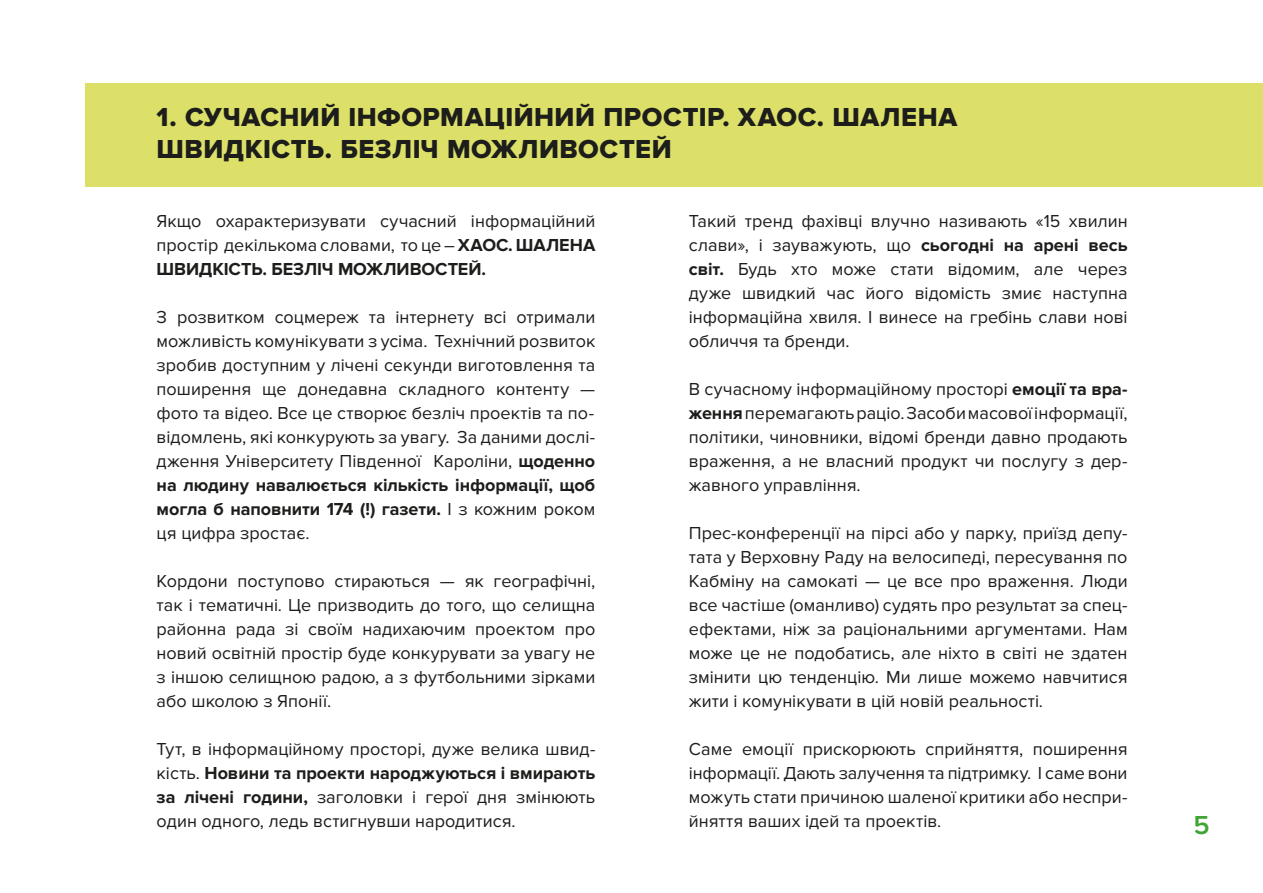
<style>
.page{position:relative;width:1263px;height:893px;background:#fff}
.page>*{position:absolute;margin:0;border:0;box-sizing:border-box;transform-origin:0 0}
.t1{font:27px/32.4px "Proxima Nova Extrabld";letter-spacing:.02em;color:#1d1d1b}
.t2{font:600 27px "Proxima Nova";color:#3fa535}
.t3{font:18px/24px "Proxima Nova";color:#1d1d1b;text-align:justify}
.s1{font-weight:700}
</style>
<div class="page">
<div style="left:86px;top:84px;width:1177px;height:103px;background:#dce069"></div>
<h1 class="t1" style="left:157px;top:101px;width:802px">1. СУЧАСНИЙ ІНФОРМАЦІЙНИЙ ПРОСТІР. ХАОС. ШАЛЕНА<br>ШВИДКІСТЬ. БЕЗЛІЧ МОЖЛИВОСТЕЙ</h1>
<p class="t3" style="left:157px;top:209px;width:440px">Якщо охарактеризувати сучасний інформаційний простір декількома словами, то це – <span class="s1">ХАОС. ШАЛЕНА ШВИДКІСТЬ. БЕЗЛІЧ МОЖЛИВОСТЕЙ.</span></p>
<p class="t3" style="left:157px;top:305px;width:440px">З розвитком соцмереж та інтернету всі отримали можливість комунікувати з усіма. Технічний розвиток зробив доступним у лічені секунди виготовлення та поширення ще донедавна складного контенту — фото та відео. Все це створює безліч проектів та по&shy;відомлень, які конкурують за увагу. За даними дослі&shy;дження Університету Південної Кароліни, <span class="s1">щоденно на людину навалюється кількість інформації, щоб могла б наповнити 174 (!) газети.</span> І з кожним роком ця цифра зростає.</p>
<p class="t3" style="left:157px;top:569px;width:440px">Кордони поступово стираються — як географічні, так і тематичні. Це призводить до того, що селищна районна рада зі своїм надихаючим проектом про новий освітній простір буде конкурувати за увагу не з іншою селищною радою, а з футбольними зірками або школою з Японії.</p>
<p class="t3" style="left:157px;top:737px;width:440px">Тут, в інформаційному просторі, дуже велика швид&shy;кість. <span class="s1">Новини та проекти народжуються і вмирають за лічені години,</span> заголовки і герої дня змінюють один одного, ледь встигнувши народитися.</p>
<p class="t3" style="left:689px;top:209px;width:440px">Такий тренд фахівці влучно називають «15 хвилин слави», і зауважують, що <span class="s1">сьогодні на арені весь світ.</span> Будь хто може стати відомим, але через дуже швидкий час його відомість змиє наступна інформаційна хвиля. І винесе на гребінь слави нові обличчя та бренди.</p>
<p class="t3" style="left:689px;top:377px;width:440px">В сучасному інформаційному просторі <span class="s1">емоції та вра&shy;ження</span>перемагають раціо. Засоби масової інформації, політики, чиновники, відомі бренди давно продають враження, а не власний продукт чи послугу з дер&shy;жавного управління.</p>
<p class="t3" style="left:689px;top:521px;width:440px">Прес-конференції на пірсі або у парку, приїзд депу&shy;тата у Верховну Раду на велосипеді, пересування по Кабміну на самокаті — це все про враження. Люди все частіше (оманливо) судять про результат за спец&shy;ефектами, ніж за раціональними аргументами. Нам може це не подобатись, але ніхто в світі не здатен змінити цю тенденцію. Ми лише можемо навчитися жити і комунікувати в цій новій реальності.</p>
<p class="t3" style="left:689px;top:737px;width:440px">Саме емоції прискорюють сприйняття, поширення інформації. Дають залучення та підтримку. І саме вони можуть стати причиною шаленої критики або неспри&shy;йняття ваших ідей та проектів.</p>
<h1 class="t2" style="left:1193px;top:809px;width:18px">5</h1>
</div>
